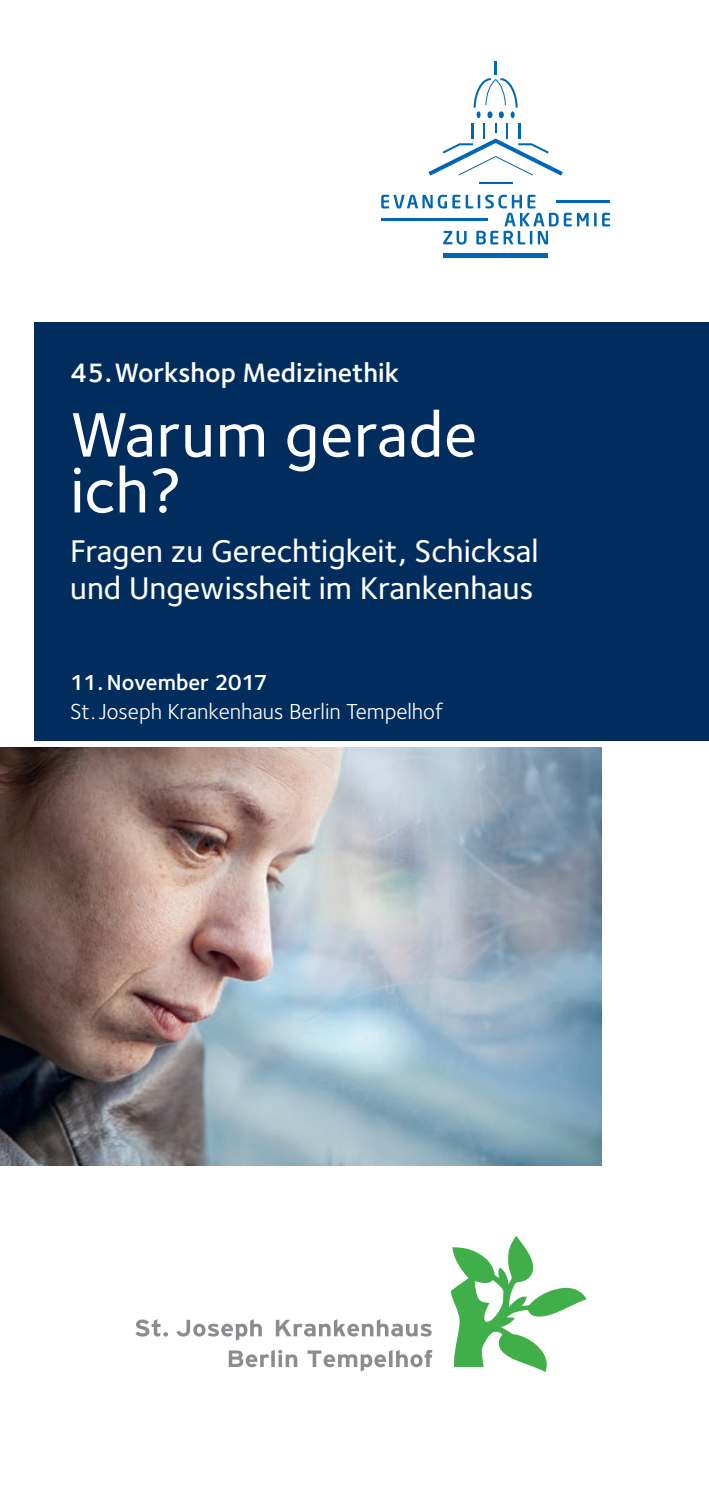
<style>
.page{position:relative;width:709px;height:1489px;background:#fff}
.page>*{position:absolute;margin:0;border:0;box-sizing:border-box;transform-origin:0 0}
.t1{font:500 65px/55.8px "Foundry Sterling";letter-spacing:.01em;color:#fff}
.t2{font:500 32.5px/37.2px "Foundry Sterling";color:#fff}
.t3{font:600 27.5px "Foundry Sterling";color:#fff}
.t4{font:22.5px "Foundry Sterling";color:#fff}
.t5{font:600 22.5px "Foundry Sterling";color:#fff}
</style>
<div class="page">
<div style="left:35px;top:322px;width:674px;height:418px;background:#002d5e"></div>
<hr style="left:556px;top:200px;width:54px;height:2px;background:#0166b3">
<hr style="left:381px;top:218px;width:106px;height:2px;background:#0166b3">
<svg style="left:602px;top:213px;width:8px;height:13px"></svg>
<svg style="left:577px;top:213px;width:11px;height:13px"></svg>
<svg style="left:594px;top:213px;width:2px;height:13px"></svg>
<svg style="left:381px;top:195px;width:51px;height:13px"></svg>
<hr style="left:479px;top:183px;width:33px;height:1px;background:#0166b3">
<svg style="left:443px;top:253px;width:105px;height:4px"></svg>
<svg style="left:428px;top:62px;width:135px;height:114px"></svg>
<svg style="left:438px;top:195px;width:133px;height:49px"></svg>
<svg style="left:451px;top:1236px;width:135px;height:135px"></svg>
<svg style="left:229px;top:1349px;width:203px;height:22px"></svg>
<svg style="left:135px;top:1319px;width:296px;height:21px"></svg>
<img style="left:0;top:747px;width:602px;height:418px">
<p class="t3" style="left:70px;top:356px;width:330px">45. Workshop Medizinethik</p>
<h1 class="t1" style="left:70px;top:406px;width:408px">Warum gerade ich?</h1>
<p class="t2" style="left:70px;top:532px;width:470px">Fragen zu Gerechtigkeit, Schicksal und Ungewissheit im Krankenhaus</p>
<p class="t5" style="left:70px;top:669px;width:199px">11. November 2017</p>
<p class="t4" style="left:70px;top:698px;width:374px">St. Joseph Krankenhaus Berlin Tempelhof</p>
</div>
